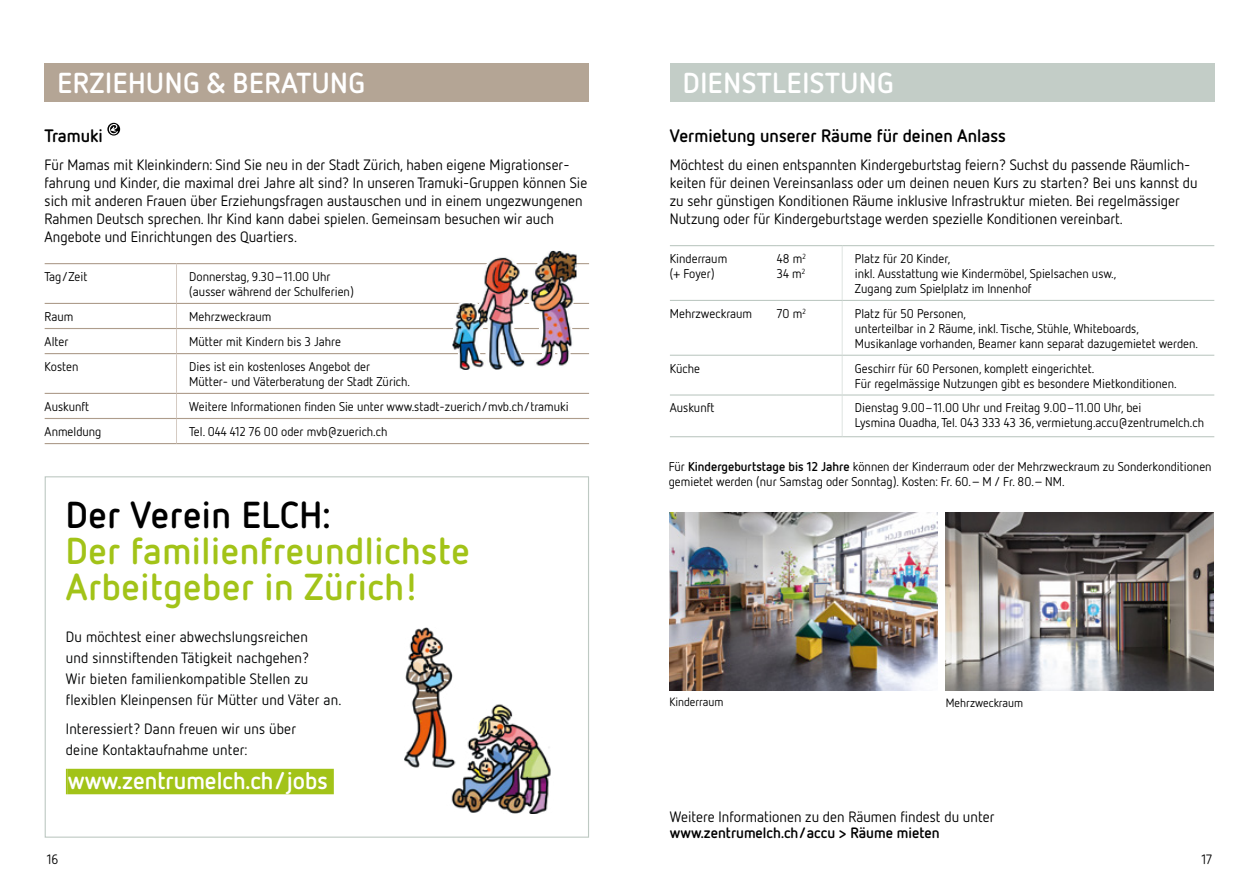
<style>
.page{position:relative;width:1259px;height:893px;background:#fff}
.page>*{position:absolute;margin:0;border:0;box-sizing:border-box;transform-origin:0 0}
.t1{font:700 37.5px/36px "Netto OT";letter-spacing:.015em;color:#a2c318}
.t2{font:700 37.5px "Netto OT";letter-spacing:.015em;color:#000}
.t3{font:700 28.8px "Netto OT";letter-spacing:.02em;color:#fff}
.t4{font:700 24px "Netto OT";color:#fff}
.t5{font:700 18px "Netto OT";color:#000}
.t6{font:15px/18px "Netto OT";color:#000}
.t7{font:15px/21px "Netto OT";letter-spacing:.01em;color:#010202}
.t8{font:700 15px "Netto OT";color:#000}
.t9{font:13.5px "Netto OT";color:#000}
.t10{font:12.75px/15px "Netto OT";color:#000}
.t11{font:12px "Netto OT";color:#000}
.s1{font-size:11.25px}
.s2{font-weight:700}
</style>
<div class="page">
<img style="left:946px;top:513px;width:267px;height:177px">
<div style="left:670px;top:64px;width:544px;height:38px;background:#bec9c3"></div>
<hr style="left:670px;top:245px;width:107px;height:1px;background:#bec9c3">
<hr style="left:777px;top:245px;width:65px;height:1px;background:#bec9c3">
<hr style="left:842px;top:246px;width:1px;height:54px;background:#dee4e1">
<hr style="left:842px;top:245px;width:372px;height:1px;background:#bec9c3">
<hr style="left:670px;top:300px;width:107px;height:1px;background:#bec9c3">
<hr style="left:777px;top:300px;width:65px;height:1px;background:#bec9c3">
<hr style="left:842px;top:301px;width:1px;height:54px;background:#dee4e1">
<hr style="left:842px;top:300px;width:372px;height:1px;background:#bec9c3">
<hr style="left:670px;top:355px;width:107px;height:1px;background:#bec9c3">
<hr style="left:670px;top:394px;width:107px;height:2px;background:#bec9c3">
<hr style="left:670px;top:436px;width:107px;height:1px;background:#bec9c3">
<hr style="left:777px;top:355px;width:65px;height:1px;background:#bec9c3">
<hr style="left:777px;top:394px;width:65px;height:2px;background:#bec9c3">
<hr style="left:777px;top:436px;width:65px;height:1px;background:#bec9c3">
<hr style="left:842px;top:356px;width:1px;height:38px;background:#dee4e1">
<hr style="left:842px;top:396px;width:1px;height:40px;background:#dee4e1">
<hr style="left:842px;top:355px;width:372px;height:1px;background:#bec9c3">
<hr style="left:842px;top:394px;width:372px;height:2px;background:#bec9c3">
<hr style="left:842px;top:436px;width:372px;height:1px;background:#bec9c3">
<img style="left:670px;top:513px;width:268px;height:177px">
<div style="left:45px;top:64px;width:544px;height:38px;background:#b4a595"></div>
<svg style="left:107px;top:123px;width:13px;height:13px"></svg>
<hr style="left:45px;top:263px;width:131px;height:1px;background:#ae9d8c">
<hr style="left:176px;top:263px;width:413px;height:1px;background:#ae9d8c">
<hr style="left:45px;top:303px;width:131px;height:1px;background:#ae9d8c">
<hr style="left:176px;top:303px;width:413px;height:1px;background:#ae9d8c">
<hr style="left:45px;top:328px;width:131px;height:1px;background:#ae9d8c">
<hr style="left:176px;top:328px;width:413px;height:1px;background:#ae9d8c">
<hr style="left:45px;top:353px;width:131px;height:1px;background:#ae9d8c">
<hr style="left:176px;top:353px;width:413px;height:1px;background:#ae9d8c">
<hr style="left:45px;top:393px;width:131px;height:1px;background:#ae9d8c">
<hr style="left:176px;top:393px;width:413px;height:1px;background:#ae9d8c">
<hr style="left:45px;top:418px;width:131px;height:1px;background:#ae9d8c">
<hr style="left:176px;top:418px;width:413px;height:1px;background:#ae9d8c">
<hr style="left:45px;top:443px;width:131px;height:1px;background:#ae9d8c">
<hr style="left:176px;top:443px;width:413px;height:1px;background:#ae9d8c">
<hr style="left:176px;top:264px;width:1px;height:39px;background:#d5cbc3">
<svg style="left:176px;top:304px;width:1px;height:49px"></svg>
<hr style="left:176px;top:354px;width:1px;height:39px;background:#d5cbc3">
<svg style="left:176px;top:394px;width:1px;height:49px"></svg>
<img style="left:452px;top:251px;width:123px;height:119px">
<hr style="left:66px;top:769px;width:2px;height:25px;background:#a2c318">
<div style="left:68px;top:769px;width:266px;height:25px;background:#a2c318"></div>
<img style="left:404px;top:628px;width:48px;height:140px">
<img style="left:438px;top:673px;width:113px;height:141px">
<h2 class="t3" style="left:58px;top:65px;width:309px">ERZIEHUNG &amp; BERATUNG</h2>
<h3 class="t5" style="left:45px;top:124px;width:60px">Tramuki</h3>
<p class="t6" style="left:45px;top:156px;width:544px">Für Mamas mit Kleinkindern: Sind Sie neu in der Stadt Zürich, haben eigene Migrationser&shy;fahrung und Kinder, die maximal drei Jahre alt sind? In unseren Tramuki-Gruppen können Sie sich mit anderen Frauen über Erziehungsfragen austauschen und in einem ungezwungenen Rahmen Deutsch sprechen. Ihr Kind kann dabei spielen. Gemeinsam besuchen wir auch Angebote und Einrichtungen des Quartiers.</p>
<p class="t10" style="left:45px;top:269px;width:44px">Tag/Zeit</p>
<p class="t10" style="left:189px;top:269px;width:166px">Donnerstag, 9.30–11.00 Uhr (ausser während der Schulferien)</p>
<p class="t10" style="left:45px;top:308px;width:30px">Raum</p>
<p class="t10" style="left:189px;top:308px;width:84px">Mehrzweckraum</p>
<p class="t10" style="left:45px;top:334px;width:25px">Alter</p>
<p class="t10" style="left:189px;top:334px;width:153px">Mütter mit Kindern bis 3 Jahre</p>
<p class="t10" style="left:45px;top:359px;width:35px">Kosten</p>
<p class="t10" style="left:189px;top:359px;width:222px">Dies ist ein kostenloses Angebot der<br>Mütter- und Väterberatung der Stadt Zürich.</p>
<p class="t10" style="left:45px;top:398px;width:46px">Auskunft</p>
<p class="t10" style="left:189px;top:398px;width:381px">Weitere Informationen finden Sie unter www.stadt-zuerich/mvb.ch/tramuki</p>
<p class="t10" style="left:45px;top:424px;width:58px">Anmeldung</p>
<p class="t10" style="left:189px;top:424px;width:200px">Tel. 044 412 76 00 oder mvb@zuerich.ch</p>
<h1 class="t2" style="left:66px;top:491px;width:266px">Der Verein ELCH:</h1>
<h1 class="t1" style="left:66px;top:531px;width:405px">Der familienfreundlichste<br>Arbeitgeber in Zürich!</h1>
<p class="t7" style="left:66px;top:625px;width:277px">Du möchtest einer abwechslungsreichen<br>und sinnstiftenden Tätigkeit nachgehen?<br>Wir bieten familienkompatible Stellen zu flexiblen Kleinpensen für Mütter und Väter an.</p>
<p class="t7" style="left:66px;top:718px;width:232px">Interessiert? Dann freuen wir uns über deine Kontaktaufnahme unter:</p>
<h3 class="t4" style="left:68px;top:765px;width:261px">www.zentrumelch.ch/jobs</h3>
<h2 class="t3" style="left:683px;top:65px;width:212px">DIENSTLEISTUNG</h2>
<h3 class="t5" style="left:670px;top:124px;width:337px">Vermietung unserer Räume für deinen Anlass</h3>
<p class="t6" style="left:670px;top:156px;width:529px">Möchtest du einen entspannten Kindergeburtstag feiern? Suchst du passende Räumlich&shy;keiten für deinen Vereinsanlass oder um deinen neuen Kurs zu starten? Bei uns kannst du zu sehr günstigen Konditionen Räume inklusive Infrastruktur mieten. Bei regelmässiger Nutzung oder für Kindergeburtstage werden spezielle Konditionen vereinbart.</p>
<p class="t10" style="left:670px;top:251px;width:59px">Kinderraum (+ Foyer)</p>
<p class="t10" style="left:777px;top:251px;width:30px">48 m<sup>2<br></sup>34 m<sup>2</sup></p>
<p class="t10" style="left:855px;top:251px;width:263px">Platz für 20 Kinder,<br>inkl. Ausstattung wie Kindermöbel, Spielsachen usw.,<br>Zugang zum Spielplatz im Innenhof</p>
<p class="t10" style="left:670px;top:305px;width:84px">Mehrzweckraum</p>
<p class="t10" style="left:777px;top:305px;width:30px">70 m<sup>2</sup></p>
<p class="t10" style="left:855px;top:306px;width:345px">Platz für 50 Personen,<br>unterteilbar in 2 Räume, inkl. Tische, Stühle, Whiteboards,<br>Musikanlage vorhanden, Beamer kann separat dazugemietet werden.</p>
<p class="t10" style="left:670px;top:360px;width:32px">Küche</p>
<p class="t10" style="left:855px;top:360px;width:323px">Geschirr für 60 Personen, komplett eingerichtet.<br>Für regelmässige Nutzungen gibt es besondere Mietkonditionen.</p>
<p class="t10" style="left:670px;top:400px;width:46px">Auskunft</p>
<p class="t10" style="left:855px;top:400px;width:351px">Dienstag 9.00<span class="s1">–</span>11.00 Uhr und Freitag 9.00<span class="s1">–</span>11.00 Uhr, bei<br>Lysmina Ouadha, Tel. 043 333 43 36, vermietung.accu@zentrumelch.ch</p>
<p class="t10" style="left:669px;top:458px;width:544px">Für <span class="s2">Kindergeburtstage bis 12 Jahre</span> können der Kinderraum oder der Mehrzweckraum zu Sonderkonditionen gemietet werden (nur Samstag oder Sonntag). Kosten: Fr. 60.– M / Fr. 80.– NM.</p>
<p class="t11" style="left:669px;top:695px;width:55px">Kinderraum</p>
<p class="t11" style="left:946px;top:695px;width:79px">Mehrzweckraum</p>
<p class="t6" style="left:670px;top:807px;width:326px">Weitere Informationen zu den Räumen findest du unter</p>
<p class="t8" style="left:670px;top:823px;width:271px">www.zentrumelch.ch/accu &gt; Räume mieten</p>
<p class="t9" style="left:47px;top:851px;width:13px">16</p>
<p class="t9" style="left:1201px;top:851px;width:12px">17</p>
</div>
